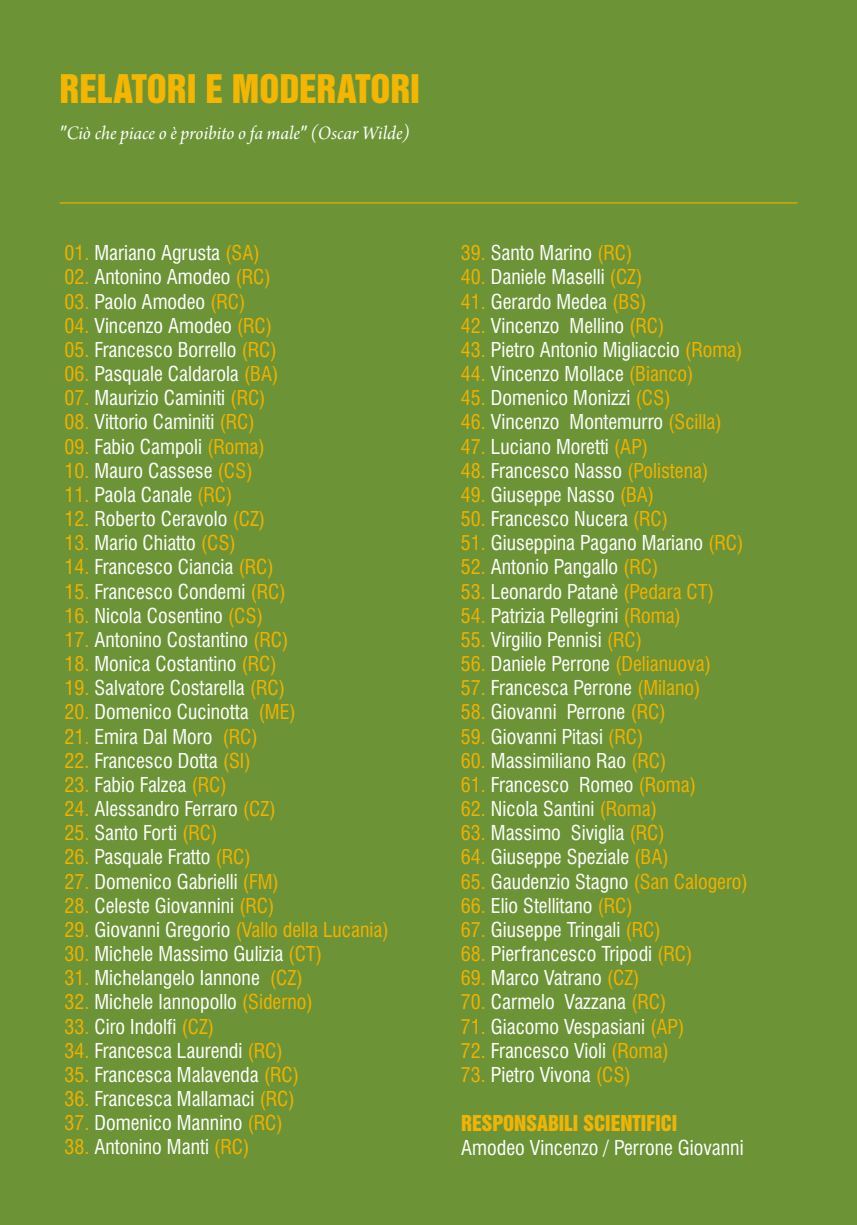
<style>
.page{position:relative;width:857px;height:1225px;background:#fff}
.page>*{position:absolute;margin:0;border:0;box-sizing:border-box;transform-origin:0 0}
.t1{font:36px "Swiss 921 BT Regular A";color:#f4b600}
.t2{font:condensed 20px "Swiss 721 BT";color:#fff}
.t3{font:condensed 20px "Swiss 721 BT";color:#f0b100}
.t4{font:20px "Arno Pro Italic Subhead";color:#fff}
.t5{font:20px "Swiss 921 BT Regular A";color:#efb406}
.s1{font-family:"Arno Pro Bold Italic Subhead"}
.s2{color:#f0b100}
.s3{color:#fff}
</style>
<div class="page">
<div style="left:0;top:0;width:856px;height:1225px;background:#6c9436"></div>
<hr style="left:60px;top:202px;width:737px;height:1px;background:#f0b100">
<h1 class="t1" style="left:60px;top:76px;width:362px">RELATORI E MODERATORI</h1>
<p class="t4" style="left:60px;top:125px;width:351px"><span class="s1">"</span>Ciò che piace o è proibito o fa male<span class="s1">"</span> (Oscar Wilde)</p>
<p class="t2" style="left:65px;top:245px;width:196px"><span class="s2">01.</span> Mariano Agrusta <span class="s2">(SA)</span></p>
<p class="t2" style="left:65px;top:269px;width:208px"><span class="s2">02.</span> Antonino Amodeo <span class="s2">(RC)</span></p>
<p class="t2" style="left:65px;top:293px;width:182px"><span class="s2">03.</span> Paolo Amodeo <span class="s2">(RC)</span></p>
<p class="t2" style="left:65px;top:317px;width:209px"><span class="s2">04.</span> Vincenzo Amodeo <span class="s2">(RC)</span></p>
<p class="t2" style="left:65px;top:342px;width:214px"><span class="s2">05.</span> Francesco Borrello <span class="s2">(RC)</span></p>
<p class="t2" style="left:65px;top:366px;width:215px"><span class="s2">06.</span> Pasquale Caldarola <span class="s2">(BA)</span></p>
<p class="t2" style="left:65px;top:390px;width:202px"><span class="s2">07.</span> Maurizio Caminiti <span class="s2">(RC)</span></p>
<p class="t2" style="left:65px;top:414px;width:192px"><span class="s2">08.</span> Vittorio Caminiti <span class="s2">(RC)</span></p>
<p class="t2" style="left:65px;top:438px;width:201px"><span class="s2">09.</span> Fabio Campoli <span class="s2">(Roma)</span></p>
<p class="t2" style="left:65px;top:462px;width:190px"><span class="s2">10.</span> Mauro Cassese <span class="s2">(CS)</span></p>
<p class="t2" style="left:65px;top:486px;width:169px"><span class="s2">11.</span> Paola Canale <span class="s2">(RC)</span></p>
<p class="t2" style="left:64px;top:511px;width:202px"><span class="s2">12.</span> Roberto Ceravolo <span class="s2">(CZ)</span></p>
<p class="t2" style="left:64px;top:535px;width:173px"><span class="s2">13.</span> Mario Chiatto <span class="s2">(CS)</span></p>
<p class="t2" style="left:64px;top:559px;width:211px"><span class="s2">14.</span> Francesco Ciancia <span class="s2">(RC)</span></p>
<p class="t2" style="left:64px;top:583px;width:222px"><span class="s2">15.</span> Francesco Condemi <span class="s2">(RC)</span></p>
<p class="t2" style="left:64px;top:607px;width:200px"><span class="s2">16.</span> Nicola Cosentino <span class="s2">(CS)</span></p>
<p class="t2" style="left:64px;top:631px;width:225px"><span class="s2">17.</span> Antonino Costantino <span class="s2">(RC)</span></p>
<p class="t2" style="left:64px;top:656px;width:214px"><span class="s2">18.</span> Monica Costantino <span class="s2">(RC)</span></p>
<p class="t2" style="left:64px;top:680px;width:222px"><span class="s2">19.</span> Salvatore Costarella <span class="s2">(RC)</span></p>
<p class="t2" style="left:64px;top:704px;width:185px"><span class="s2">20.</span> Domenico Cucinotta</p>
<p class="t3" style="left:258px;top:704px;width:39px">(ME)</p>
<p class="t2" style="left:64px;top:728px;width:149px"><span class="s2">21.</span> Emira Dal Moro</p>
<p class="t3" style="left:222px;top:728px;width:37px">(RC)</p>
<p class="t2" style="left:64px;top:752px;width:187px"><span class="s2">22.</span> Francesco Dotta <span class="s2">(SI)</span></p>
<p class="t2" style="left:64px;top:776px;width:164px"><span class="s2">23.</span> Fabio Falzea <span class="s2">(RC)</span></p>
<p class="t2" style="left:64px;top:801px;width:212px"><span class="s2">24.</span> Alessandro Ferraro <span class="s2">(CZ)</span></p>
<p class="t2" style="left:64px;top:825px;width:154px"><span class="s2">25.</span> Santo Forti <span class="s2">(RC)</span></p>
<p class="t2" style="left:64px;top:849px;width:188px"><span class="s2">26.</span> Pasquale Fratto <span class="s2">(RC)</span></p>
<p class="t2" style="left:64px;top:873px;width:216px"><span class="s2">27.</span> Domenico Gabrielli <span class="s2">(FM)</span></p>
<p class="t2" style="left:64px;top:897px;width:211px"><span class="s2">28.</span> Celeste Giovannini <span class="s2">(RC)</span></p>
<p class="t3" style="left:64px;top:921px;width:325px">29. <span class="s3">Giovanni Gregorio</span> (Vallo della Lucania)</p>
<p class="t2" style="left:64px;top:946px;width:259px"><span class="s2">30.</span> Michele Massimo Gulizia <span class="s2">(CT)</span></p>
<p class="t2" style="left:64px;top:970px;width:197px"><span class="s2">31.</span> Michelangelo Iannone</p>
<p class="t3" style="left:270px;top:970px;width:34px">(CZ)</p>
<p class="t2" style="left:64px;top:994px;width:250px"><span class="s2">32.</span> Michele Iannopollo <span class="s2">(Siderno)</span></p>
<p class="t2" style="left:64px;top:1018px;width:151px"><span class="s2">33.</span> Ciro Indolfi <span class="s2">(CZ)</span></p>
<p class="t2" style="left:64px;top:1042px;width:220px"><span class="s2">34.</span> Francesca Laurendi <span class="s2">(RC)</span></p>
<p class="t2" style="left:64px;top:1066px;width:236px"><span class="s2">35.</span> Francesca Malavenda <span class="s2">(RC)</span></p>
<p class="t2" style="left:64px;top:1091px;width:232px"><span class="s2">36.</span> Francesca Mallamaci <span class="s2">(RC)</span></p>
<p class="t2" style="left:64px;top:1115px;width:220px"><span class="s2">37.</span> Domenico Mannino <span class="s2">(RC)</span></p>
<p class="t2" style="left:64px;top:1139px;width:186px"><span class="s2">38.</span> Antonino Manti <span class="s2">(RC)</span></p>
<p class="t2" style="left:460px;top:245px;width:173px"><span class="s2">39.</span> Santo Marino <span class="s2">(RC)</span></p>
<p class="t2" style="left:460px;top:269px;width:183px"><span class="s2">40.</span> Daniele Maselli <span class="s2">(CZ)</span></p>
<p class="t2" style="left:460px;top:293px;width:187px"><span class="s2">41.</span> Gerardo Medea <span class="s2">(BS)</span></p>
<p class="t2" style="left:460px;top:317px;width:205px"><span class="s2">42.</span> Vincenzo Mellino <span class="s2">(RC)</span></p>
<p class="t2" style="left:460px;top:342px;width:283px"><span class="s2">43.</span> Pietro Antonio Migliaccio <span class="s2">(Roma)</span></p>
<p class="t2" style="left:460px;top:366px;width:234px"><span class="s2">44.</span> Vincenzo Mollace <span class="s2">(Bianco)</span></p>
<p class="t2" style="left:460px;top:390px;width:211px"><span class="s2">45.</span> Domenico Monizzi <span class="s2">(CS)</span></p>
<p class="t2" style="left:460px;top:414px;width:262px"><span class="s2">46.</span> Vincenzo Montemurro <span class="s2">(Scilla)</span></p>
<p class="t2" style="left:460px;top:438px;width:189px"><span class="s2">47.</span> Luciano Moretti <span class="s2">(AP)</span></p>
<p class="t3" style="left:460px;top:462px;width:249px">48. <span class="s3">Francesco Nasso</span> (Polistena)</p>
<p class="t2" style="left:460px;top:486px;width:195px"><span class="s2">49.</span> Giuseppe Nasso <span class="s2">(BA)</span></p>
<p class="t2" style="left:460px;top:511px;width:209px"><span class="s2">50.</span> Francesco Nucera <span class="s2">(RC)</span></p>
<p class="t2" style="left:460px;top:535px;width:284px"><span class="s2">51.</span> Giuseppina Pagano Mariano <span class="s2">(RC)</span></p>
<p class="t2" style="left:460px;top:559px;width:199px"><span class="s2">52.</span> Antonio Pangallo <span class="s2">(RC)</span></p>
<p class="t2" style="left:460px;top:583px;width:254px"><span class="s2">53.</span> Leonardo Patanè <span class="s2">(Pedara CT)</span></p>
<p class="t2" style="left:460px;top:607px;width:221px"><span class="s2">54.</span> Patrizia Pellegrini <span class="s2">(Roma)</span></p>
<p class="t2" style="left:460px;top:631px;width:183px"><span class="s2">55.</span> Virgilio Pennisi <span class="s2">(RC)</span></p>
<p class="t3" style="left:460px;top:656px;width:251px">56. <span class="s3">Daniele Perrone</span> (Delianuova)</p>
<p class="t2" style="left:460px;top:680px;width:241px"><span class="s2">57.</span> Francesca Perrone <span class="s2">(Milano)</span></p>
<p class="t2" style="left:460px;top:704px;width:206px"><span class="s2">58.</span> Giovanni Perrone <span class="s2">(RC)</span></p>
<p class="t2" style="left:460px;top:728px;width:184px"><span class="s2">59.</span> Giovanni Pitasi <span class="s2">(RC)</span></p>
<p class="t2" style="left:460px;top:752px;width:207px"><span class="s2">60.</span> Massimiliano Rao <span class="s2">(RC)</span></p>
<p class="t2" style="left:460px;top:776px;width:236px"><span class="s2">61.</span> Francesco Romeo <span class="s2">(Roma)</span></p>
<p class="t2" style="left:460px;top:801px;width:198px"><span class="s2">62.</span> Nicola Santini <span class="s2">(Roma)</span></p>
<p class="t2" style="left:460px;top:825px;width:205px"><span class="s2">63.</span> Massimo Siviglia <span class="s2">(RC)</span></p>
<p class="t2" style="left:460px;top:849px;width:209px"><span class="s2">64.</span> Giuseppe Speziale <span class="s2">(BA)</span></p>
<p class="t3" style="left:460px;top:873px;width:288px">65. <span class="s3">Gaudenzio Stagno</span> (San Calogero)</p>
<p class="t2" style="left:460px;top:897px;width:173px"><span class="s2">66.</span> Elio Stellitano <span class="s2">(RC)</span></p>
<p class="t2" style="left:460px;top:921px;width:201px"><span class="s2">67.</span> Giuseppe Tringali <span class="s2">(RC)</span></p>
<p class="t2" style="left:460px;top:946px;width:233px"><span class="s2">68.</span> Pierfrancesco Tripodi <span class="s2">(RC)</span></p>
<p class="t2" style="left:460px;top:970px;width:180px"><span class="s2">69.</span> Marco Vatrano <span class="s2">(CZ)</span></p>
<p class="t2" style="left:460px;top:994px;width:207px"><span class="s2">70.</span> Carmelo Vazzana <span class="s2">(RC)</span></p>
<p class="t2" style="left:460px;top:1018px;width:225px"><span class="s2">71.</span> Giacomo Vespasiani <span class="s2">(AP)</span></p>
<p class="t2" style="left:460px;top:1042px;width:209px"><span class="s2">72.</span> Francesco Violi <span class="s2">(Roma)</span></p>
<p class="t2" style="left:460px;top:1066px;width:171px"><span class="s2">73.</span> Pietro Vivona <span class="s2">(CS)</span></p>
<p class="t5" style="left:461px;top:1116px;width:217px">RESPONSABILI SCIENTIFICI</p>
<p class="t2" style="left:461px;top:1140px;width:284px">Amodeo Vincenzo / Perrone Giovanni</p>
</div>
